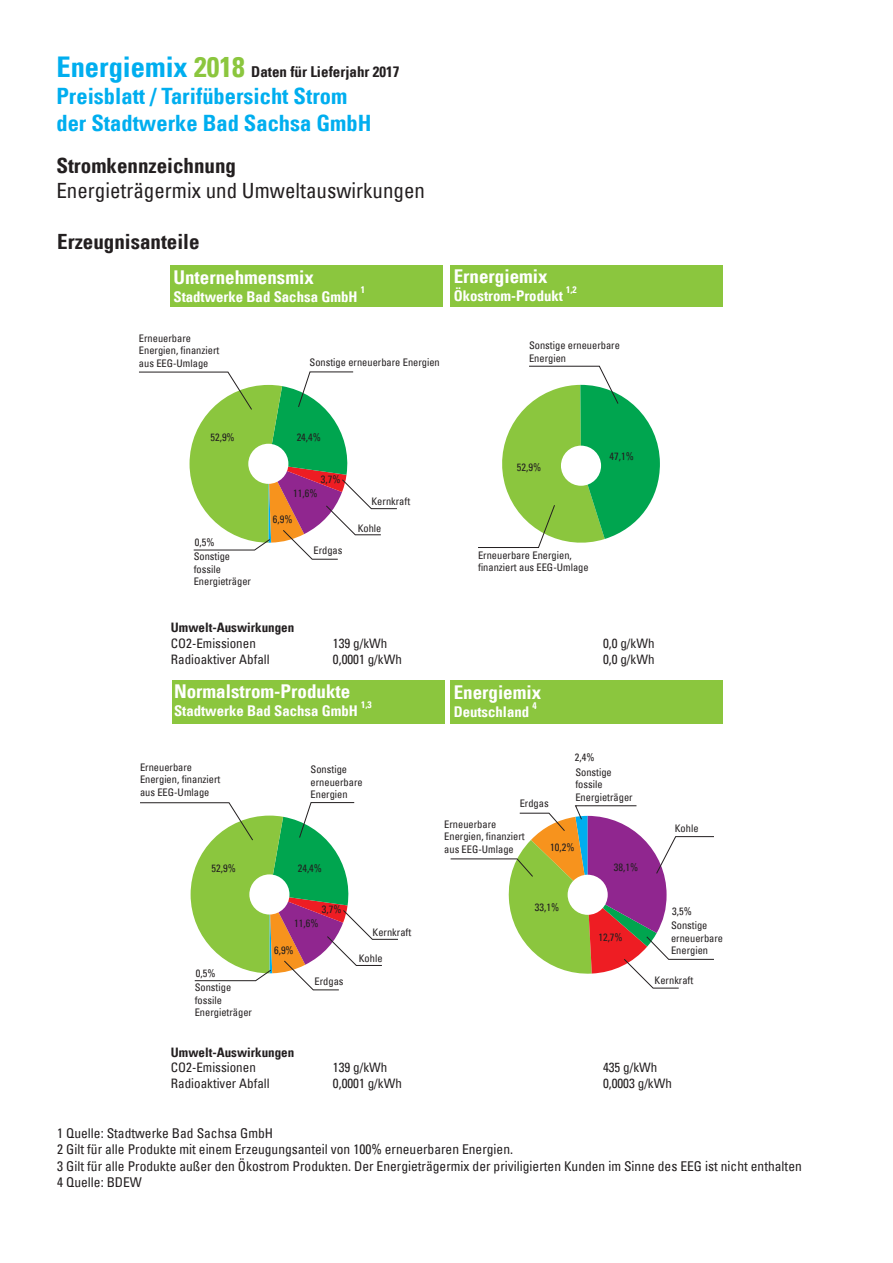
<style>
.page{position:relative;width:893px;height:1263px;background:#fff}
.page>*{position:absolute;margin:0;border:0;box-sizing:border-box;transform-origin:0 0}
.t1{font:700 condensed 22.5px/27px "Univers LT";color:#00aeef}
.t2{font:condensed 21px "Univers";color:#231f20}
.t3{font:700 condensed 21px "Univers LT";color:#231f20}
.t4{font:700 condensed 19.05px "Univers LT";color:#fff}
.t5{font:700 condensed 15px "Univers LT";color:#231f20}
.t6{font:700 condensed 14.85px "Univers LT";color:#fff}
.t7{font:condensed 13.5px/16.2px "Univers";color:#231f20}
.t8{font:condensed 13.05px "Univers";color:#231f20}
.t9{font:700 condensed 13.05px "Univers LT";color:#231f20}
.t10{font:condensed 10.5px/12.5px "Univers";color:#231f20}
.t11{font:700 condensed 9.45px "Univers LT";color:#fff}
.s1{font-size:28.5px;color:#00aeef}
.s2{font-size:28.5px;color:#8bc63e}
</style>
<div class="page">
<div style="left:170px;top:266px;width:273px;height:41px;background:#8bc63e"></div>
<svg style="left:139px;top:372px;width:258px;height:187px"></svg>
<div style="left:248px;top:444px;width:40px;height:40px;background:#fff;border-radius:50%"></div>
<svg style="left:140px;top:802px;width:258px;height:188px"></svg>
<div style="left:249px;top:874px;width:40px;height:40px;background:#fff;border-radius:50%"></div>
<svg style="left:450px;top:805px;width:264px;height:183px"></svg>
<div style="left:451px;top:680px;width:272px;height:43px;background:#8bc63e"></div>
<div style="left:451px;top:266px;width:272px;height:41px;background:#8bc63e"></div>
<svg style="left:478px;top:366px;width:182px;height:182px"></svg>
<div style="left:561px;top:446px;width:40px;height:40px;background:#fff;border-radius:50%"></div>
<div style="left:568px;top:875px;width:40px;height:40px;background:#fff;border-radius:50%"></div>
<div style="left:172px;top:680px;width:272px;height:43px;background:#8bc63e"></div>
<h3 class="t5" style="left:56px;top:62px;width:344px"><span class="s1">Energiemix</span> <span class="s2">2018</span> Daten für Lieferjahr 2017</h3>
<h1 class="t1" style="left:56px;top:82px;width:316px">Preisblatt / Tarifübersicht Strom der Stadtwerke Bad Sachsa GmbH</h1>
<h2 class="t3" style="left:56px;top:152px;width:181px">Stromkennzeichnung</h2>
<h2 class="t2" style="left:56px;top:177px;width:370px">Energieträgermix und Umweltauswirkungen</h2>
<h2 class="t3" style="left:57px;top:229px;width:144px">Erzeugnisanteile</h2>
<h3 class="t4" style="left:173px;top:265px;width:142px">Unternehmensmix</h3>
<h3 class="t6" style="left:173px;top:287px;width:185px">Stadtwerke Bad Sachsa GmbH</h3>
<p class="t11" style="left:361px;top:284px;width:6px">1</p>
<p class="t10" style="left:139px;top:331px;width:82px">Erneuerbare<br>Energien, finanziert aus EEG-Umlage</p>
<p class="t10" style="left:310px;top:356px;width:132px">Sonstige erneuerbare Energien</p>
<h3 class="t4" style="left:454px;top:265px;width:95px">Ernergiemix</h3>
<h3 class="t6" style="left:454px;top:287px;width:111px">Ökostrom-Produkt</h3>
<p class="t11" style="left:566px;top:283px;width:12px">1,2</p>
<p class="t10" style="left:529px;top:339px;width:92px">Sonstige erneuerbare<br>Energien</p>
<p class="t10" style="left:210px;top:431px;width:26px">52,9%</p>
<p class="t10" style="left:195px;top:536px;width:21px">0,5%</p>
<p class="t10" style="left:194px;top:550px;width:59px">Sonstige fossile<br>Energieträger</p>
<p class="t10" style="left:297px;top:431px;width:26px">24,4%</p>
<p class="t10" style="left:321px;top:472px;width:21px">3,7%</p>
<p class="t10" style="left:293px;top:487px;width:26px">11,6%</p>
<p class="t10" style="left:273px;top:513px;width:21px">6,9%</p>
<p class="t10" style="left:314px;top:544px;width:30px">Erdgas</p>
<p class="t10" style="left:371px;top:495px;width:40px">Kernkraft</p>
<p class="t10" style="left:358px;top:522px;width:25px">Kohle</p>
<p class="t10" style="left:517px;top:460px;width:26px">52,9%</p>
<p class="t10" style="left:610px;top:449px;width:26px">47,1%</p>
<p class="t10" style="left:478px;top:549px;width:112px">Erneuerbare Energien, finanziert aus EEG-Umlage</p>
<p class="t9" style="left:171px;top:620px;width:125px">Umwelt-Auswirkungen</p>
<p class="t8" style="left:171px;top:635px;width:86px">CO2-Emissionen</p>
<p class="t8" style="left:333px;top:635px;width:56px">139 g/kWh</p>
<p class="t8" style="left:603px;top:635px;width:53px">0,0 g/kWh</p>
<p class="t8" style="left:171px;top:651px;width:100px">Radioaktiver Abfall</p>
<p class="t8" style="left:333px;top:651px;width:70px">0,0001 g/kWh</p>
<p class="t8" style="left:603px;top:651px;width:53px">0,0 g/kWh</p>
<h3 class="t4" style="left:174px;top:680px;width:178px">Normalstrom-Produkte</h3>
<h3 class="t6" style="left:174px;top:702px;width:185px">Stadtwerke Bad Sachsa GmbH</h3>
<p class="t11" style="left:361px;top:699px;width:12px">1,3</p>
<h3 class="t4" style="left:454px;top:681px;width:89px">Energiemix</h3>
<h3 class="t6" style="left:454px;top:702px;width:77px">Deutschland</h3>
<p class="t11" style="left:532px;top:699px;width:6px">4</p>
<p class="t10" style="left:140px;top:761px;width:82px">Erneuerbare<br>Energien, finanziert aus EEG-Umlage</p>
<p class="t10" style="left:311px;top:763px;width:54px">Sonstige erneuerbare<br>Energien</p>
<p class="t10" style="left:520px;top:797px;width:30px">Erdgas</p>
<p class="t10" style="left:575px;top:751px;width:21px">2,4%</p>
<p class="t10" style="left:575px;top:765px;width:59px">Sonstige fossile<br>Energieträger</p>
<p class="t10" style="left:444px;top:817px;width:82px">Erneuerbare<br>Energien, finanziert aus EEG-Umlage</p>
<p class="t10" style="left:550px;top:841px;width:26px">10,2%</p>
<p class="t10" style="left:675px;top:822px;width:25px">Kohle</p>
<p class="t10" style="left:211px;top:861px;width:26px">52,9%</p>
<p class="t10" style="left:298px;top:861px;width:26px">24,4%</p>
<p class="t10" style="left:614px;top:861px;width:26px">38,1%</p>
<p class="t10" style="left:322px;top:903px;width:21px">3,7%</p>
<p class="t10" style="left:535px;top:901px;width:26px">33,1%</p>
<p class="t10" style="left:672px;top:905px;width:21px">3,5%</p>
<p class="t10" style="left:294px;top:917px;width:26px">11,6%</p>
<p class="t10" style="left:274px;top:944px;width:21px">6,9%</p>
<p class="t10" style="left:373px;top:926px;width:40px">Kernkraft</p>
<p class="t10" style="left:359px;top:952px;width:25px">Kohle</p>
<p class="t10" style="left:598px;top:930px;width:26px">12,7%</p>
<p class="t10" style="left:671px;top:919px;width:54px">Sonstige erneuerbare<br>Energien</p>
<p class="t10" style="left:196px;top:966px;width:21px">0,5%</p>
<p class="t10" style="left:195px;top:981px;width:59px">Sonstige fossile<br>Energieträger</p>
<p class="t10" style="left:315px;top:975px;width:30px">Erdgas</p>
<p class="t10" style="left:655px;top:974px;width:40px">Kernkraft</p>
<p class="t9" style="left:171px;top:1044px;width:125px">Umwelt-Auswirkungen</p>
<p class="t8" style="left:171px;top:1059px;width:86px">CO2-Emissionen</p>
<p class="t8" style="left:333px;top:1059px;width:56px">139 g/kWh</p>
<p class="t8" style="left:603px;top:1059px;width:56px">435 g/kWh</p>
<p class="t8" style="left:171px;top:1075px;width:100px">Radioaktiver Abfall</p>
<p class="t8" style="left:333px;top:1075px;width:70px">0,0001 g/kWh</p>
<p class="t8" style="left:603px;top:1075px;width:70px">0,0003 g/kWh</p>
<p class="t7" style="left:57px;top:1125px;width:746px">1 Quelle: Stadtwerke Bad Sachsa GmbH<br>2 Gilt für alle Produkte mit einem Erzeugungsanteil von 100% erneuerbaren Energien.<br>3 Gilt für alle Produkte außer den Ökostrom Produkten. Der Energieträgermix der priviligierten Kunden im Sinne des EEG ist nicht enthalten 4 Quelle: BDEW</p>
</div>
